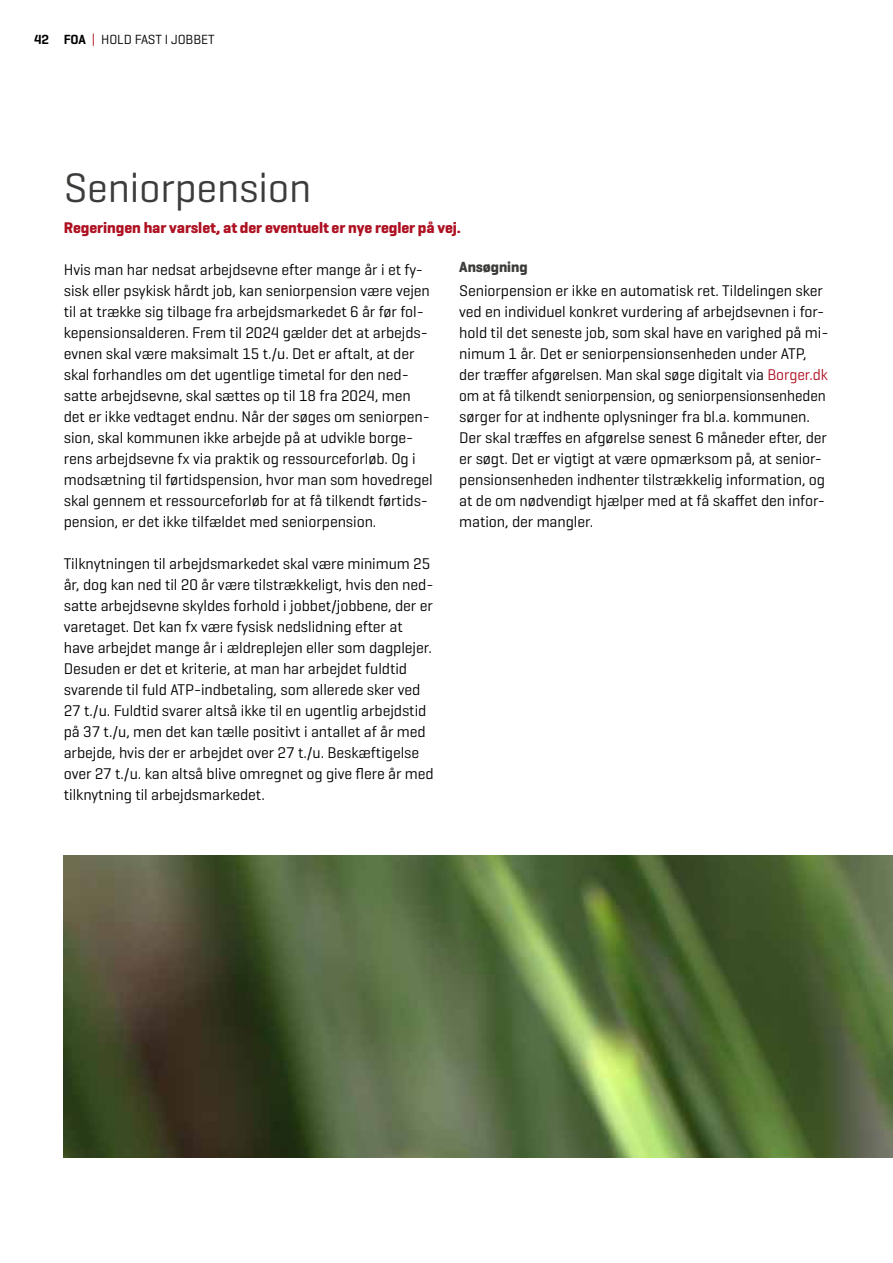
<style>
.page{position:relative;width:893px;height:1263px;background:#fff}
.page>*{position:absolute;margin:0;border:0;box-sizing:border-box;transform-origin:0 0}
.t1{font:42px "Geogrotesque";letter-spacing:-.005em;color:#3c3c3b}
.t2{font:15.75px/21px "Geogrotesque";letter-spacing:-.005em;color:#000}
.t3{font:700 15.75px "Geogrotesque";letter-spacing:-.005em;color:#ae1122}
.t4{font:700 15px "Geogrotesque";letter-spacing:-.005em;color:#3c3c3b}
.t5{font:13.5px "Geogrotesque";letter-spacing:-.005em;color:#000}
.s1{font-weight:600}
.s2{color:#ae1122}
</style>
<div class="page">
<img style="left:64px;top:856px;width:829px;height:301px">
<p class="t5" style="left:34px;top:31px;width:182px"><span class="s1">42 FOA</span> <span class="s2">|</span> HOLD FAST I JOBBET</p>
<h1 class="t1" style="left:64px;top:161px;width:249px">Seniorpension</h1>
<p class="t3" style="left:64px;top:218px;width:399px">Regeringen har varslet, at der eventuelt er nye regler på vej.</p>
<p class="t2" style="left:64px;top:259px;width:371px">Hvis man har nedsat arbejdsevne efter mange år i et fy&shy;sisk eller psykisk hårdt job, kan seniorpension være vejen til at trække sig tilbage fra arbejdsmarkedet 6 år før fol&shy;kepensionsalderen. Frem til 2024 gælder det at arbejds&shy;evnen skal være maksimalt 15 t./u. Det er aftalt, at der skal forhandles om det ugentlige timetal for den ned&shy;satte arbejdsevne, skal sættes op til 18 fra 2024, men det er ikke vedtaget endnu. Når der søges om seniorpen&shy;sion, skal kommunen ikke arbejde på at udvikle borge&shy;rens arbejdsevne fx via praktik og ressourceforløb. Og i modsætning til førtidspension, hvor man som hovedregel skal gennem et ressourceforløb for at få tilkendt førtids&shy;pension, er det ikke tilfældet med seniorpension.</p>
<p class="t2" style="left:64px;top:553px;width:371px">Tilknytningen til arbejdsmarkedet skal være minimum 25 år, dog kan ned til 20 år være tilstrækkeligt, hvis den ned&shy;satte arbejdsevne skyldes forhold i jobbet/jobbene, der er varetaget. Det kan fx være fysisk nedslidning efter at have arbejdet mange år i ældreplejen eller som dagplejer.<br>Desuden er det et kriterie, at man har arbejdet fuldtid svarende til fuld ATP-indbetaling, som allerede sker ved 27 t./u. Fuldtid svarer altså ikke til en ugentlig arbejdstid på 37 t./u, men det kan tælle positivt i antallet af år med arbejde, hvis der er arbejdet over 27 t./u. Beskæftigelse over 27 t./u. kan altså blive omregnet og give flere år med tilknytning til arbejdsmarkedet.</p>
<p class="t4" style="left:459px;top:258px;width:70px">Ansøgning</p>
<p class="t2" style="left:459px;top:280px;width:371px">Seniorpension er ikke en automatisk ret. Tildelingen sker ved en individuel konkret vurdering af arbejdsevnen i for&shy;hold til det seneste job, som skal have en varighed på mi&shy;nimum 1 år. Det er seniorpensionsenheden under ATP, der træffer afgørelsen. Man skal søge digitalt via <span class="s2">Borger.dk </span>om at få tilkendt seniorpension, og seniorpensionsenheden sørger for at indhente oplysninger fra bl.a. kommunen.<br>Der skal træffes en afgørelse senest 6 måneder efter, der er søgt. Det er vigtigt at være opmærksom på, at senior&shy;pensionsenheden indhenter tilstrækkelig information, og at de om nødvendigt hjælper med at få skaffet den infor&shy;mation, der mangler.</p>
</div>
